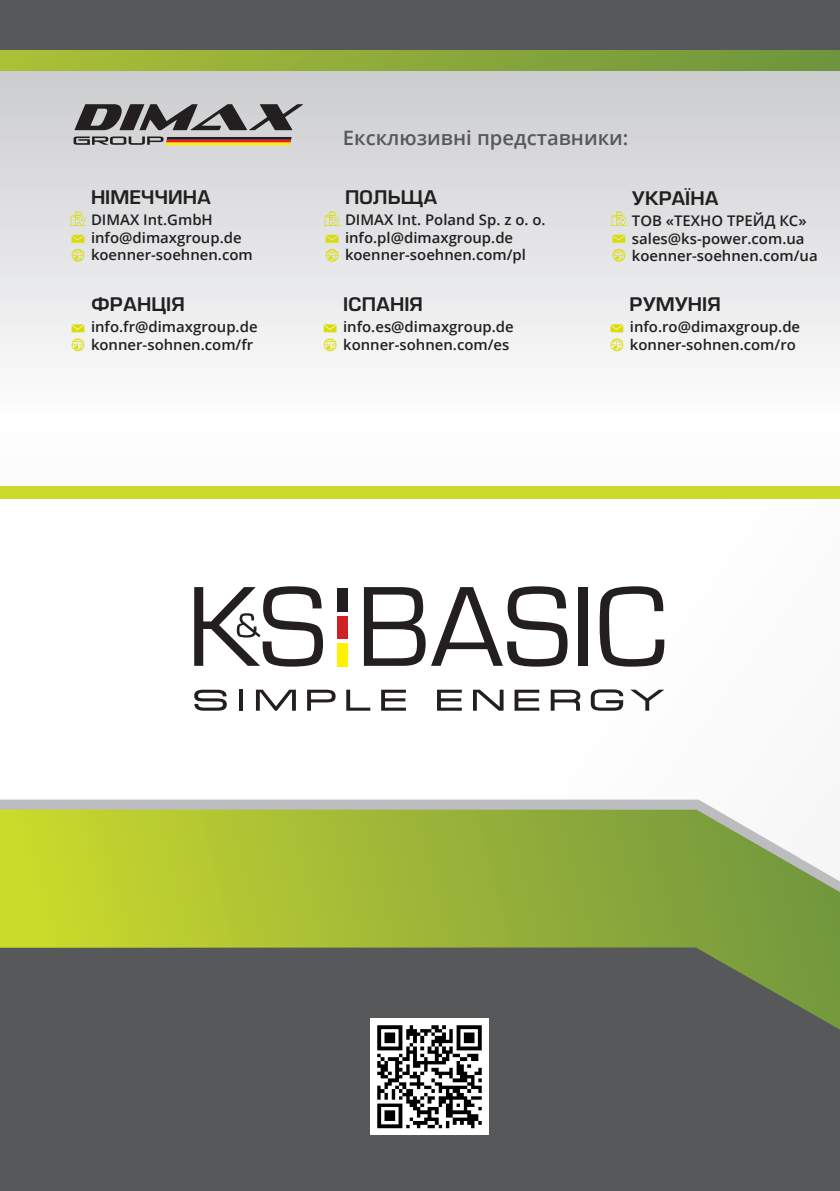
<style>
.page{position:relative;width:840px;height:1191px;background:#fff}
.page>*{position:absolute;margin:0;border:0;box-sizing:border-box;transform-origin:0 0}
.t1{font:600 19.8px "Open Sans";color:#57585a}
.t2{font:18.4px "Europe Demi C";color:#231f20}
.t3{font:600 14.6px/17.6px "Open Sans";color:#231f20}
</style>
<div class="page">
<div style="left:0;top:1px;width:839px;height:1189px;background:linear-gradient(to right,#f7f7f8,#f7f7f8)"></div>
<div style="left:0;top:486px;width:839px;height:704px;background:#fff"></div>
<div style="left:0;top:486px;width:839px;height:12px;background:#ccdb2b"></div>
<svg style="left:0;top:799px;width:715px;height:10px;background:#c0c1c4"></svg>
<div style="left:0;top:1029px;width:839px;height:161px;background:#57585a"></div>
<svg style="left:0;top:1px;width:839px;height:289px;background:#bfc0c0"></svg>
<div style="left:0;top:51px;width:839px;height:20px;background:linear-gradient(to right,#abbf36,#6d943e)"></div>
<svg style="left:0;top:809px;width:839px;height:220px;background:#889948"></svg>
<svg style="left:194px;top:689px;width:33px;height:21px"></svg>
<hr style="left:239px;top:689px;width:4px;height:21px;background:#231f20">
<svg style="left:256px;top:689px;width:40px;height:21px"></svg>
<svg style="left:307px;top:689px;width:28px;height:21px"></svg>
<svg style="left:346px;top:689px;width:24px;height:21px"></svg>
<svg style="left:381px;top:689px;width:24px;height:21px"></svg>
<svg style="left:437px;top:689px;width:24px;height:21px"></svg>
<svg style="left:473px;top:689px;width:30px;height:21px"></svg>
<svg style="left:514px;top:689px;width:25px;height:21px"></svg>
<svg style="left:550px;top:689px;width:30px;height:21px"></svg>
<svg style="left:590px;top:689px;width:32px;height:21px"></svg>
<svg style="left:630px;top:689px;width:34px;height:21px"></svg>
<svg style="left:194px;top:586px;width:129px;height:80px"></svg>
<svg style="left:364px;top:587px;width:61px;height:79px"></svg>
<svg style="left:431px;top:586px;width:136px;height:80px"></svg>
<div style="left:578px;top:587px;width:9px;height:79px;background:#231f20"></div>
<svg style="left:599px;top:586px;width:65px;height:80px"></svg>
<div style="left:337px;top:588px;width:10px;height:24px;background:#231f20"></div>
<div style="left:337px;top:616px;width:10px;height:23px;background:#cf2026"></div>
<div style="left:337px;top:643px;width:10px;height:23px;background:#fff101"></div>
<img style="left:370px;top:1018px;width:118px;height:116px">
<svg style="left:70px;top:211px;width:16px;height:15px"></svg>
<svg style="left:71px;top:235px;width:13px;height:8px"></svg>
<svg style="left:71px;top:249px;width:14px;height:13px"></svg>
<svg style="left:323px;top:211px;width:17px;height:15px"></svg>
<svg style="left:325px;top:235px;width:13px;height:8px"></svg>
<svg style="left:325px;top:249px;width:14px;height:13px"></svg>
<svg style="left:610px;top:211px;width:17px;height:15px"></svg>
<svg style="left:612px;top:235px;width:13px;height:8px"></svg>
<svg style="left:612px;top:249px;width:13px;height:13px"></svg>
<svg style="left:71px;top:324px;width:13px;height:8px"></svg>
<svg style="left:71px;top:338px;width:14px;height:14px"></svg>
<svg style="left:323px;top:324px;width:13px;height:8px"></svg>
<svg style="left:323px;top:338px;width:14px;height:14px"></svg>
<svg style="left:610px;top:324px;width:13px;height:8px"></svg>
<svg style="left:610px;top:338px;width:13px;height:14px"></svg>
<p class="t2" style="left:91px;top:186px;width:121px">НІМЕЧЧИНА</p>
<p class="t3" style="left:91px;top:211px;width:163px">DIMAX Int.GmbH info@dimaxgroup.de koenner-soehnen.com</p>
<p class="t2" style="left:91px;top:293px;width:95px">ФРАНЦІЯ</p>
<p class="t3" style="left:91px;top:318px;width:168px">info.fr@dimaxgroup.de konner-sohnen.com/fr</p>
<h1 class="t1" style="left:343px;top:124px;width:287px">Ексклюзивні представники:</h1>
<p class="t2" style="left:345px;top:186px;width:94px">ПОЛЬЩА</p>
<p class="t3" style="left:345px;top:211px;width:202px">DIMAX Int. Poland Sp. z o. o. info.pl@dimaxgroup.de koenner-soehnen.com/pl</p>
<p class="t2" style="left:343px;top:293px;width:81px">ІСПАНІЯ</p>
<p class="t3" style="left:343px;top:318px;width:172px">info.es@dimaxgroup.de konner-sohnen.com/es</p>
<p class="t2" style="left:631px;top:187px;width:88px">УКРАЇНА</p>
<p class="t3" style="left:631px;top:212px;width:187px">ТОВ «ТЕХНО ТРЕЙД КС» sales@ks-power.com.ua koenner-soehnen.com/ua</p>
<p class="t2" style="left:629px;top:293px;width:93px">РУМУНІЯ</p>
<p class="t3" style="left:629px;top:318px;width:172px">info.ro@dimaxgroup.de konner-sohnen.com/ro</p>
</div>
